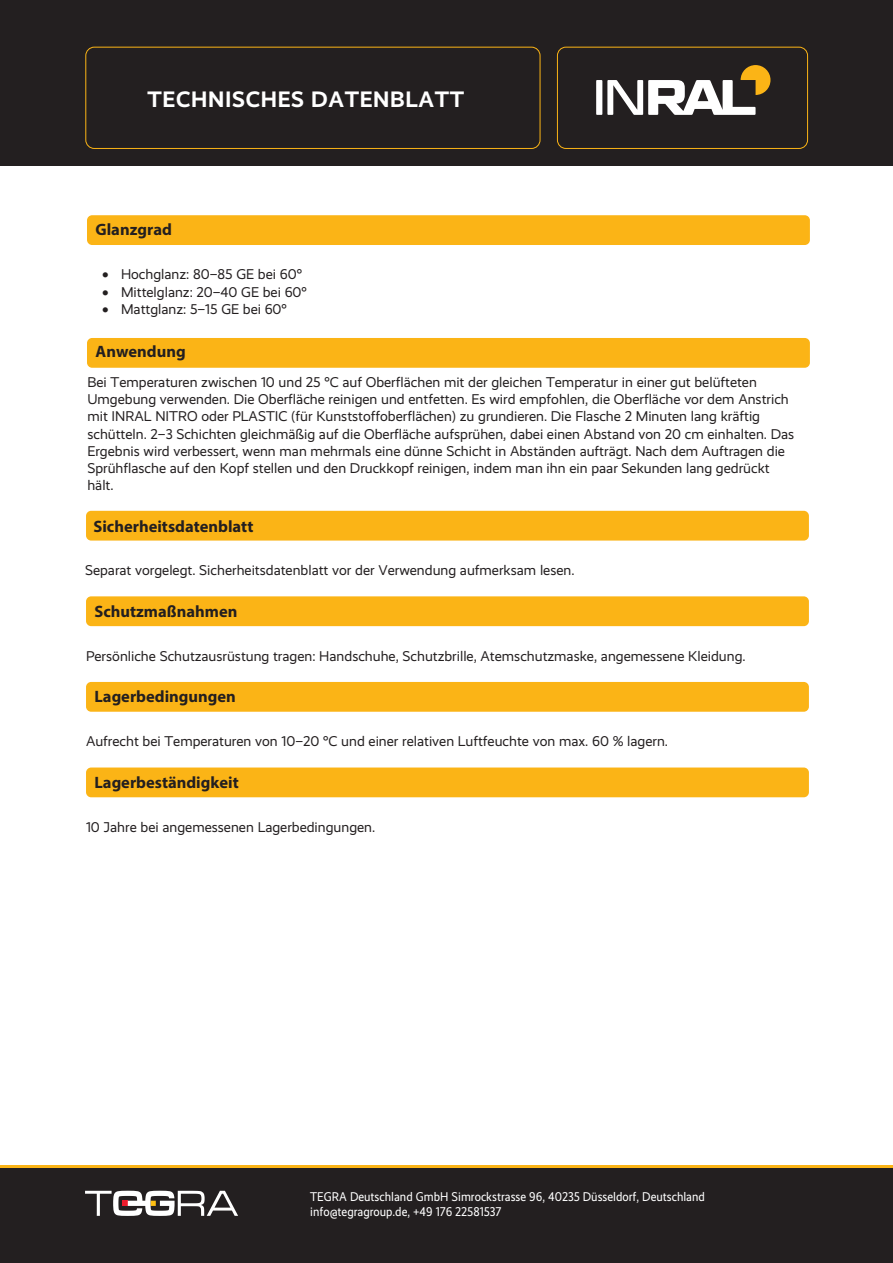
<style>
.page{position:relative;width:893px;height:1263px;background:#fff}
.page>*{position:absolute;margin:0;border:0;box-sizing:border-box;transform-origin:0 0}
.t1{font:700 22.5px "Realist";letter-spacing:.03em;color:#fff}
.t2{font:700 16.5px "Myriad Pro";color:#231f20}
.t3{font:14.25px/17.1px "Realist";color:#231f20}
.t4{font:12.75px/15.3px "Realist Narrow";color:#fff}
</style>
<div class="page">
<div style="left:0;top:1165px;width:893px;height:98px;background:#231f20"></div>
<hr style="left:0;top:1165px;width:893px;height:2px;background:#fbb416">
<svg style="left:85px;top:1191px;width:153px;height:25px"></svg>
<div style="left:0;top:0;width:893px;height:166px;background:#231f20"></div>
<div style="left:85px;top:47px;width:455px;height:102px;border:1px solid #fbb416;border-radius:9px"></div>
<div style="left:557px;top:47px;width:251px;height:102px;border:1px solid #fbb416;border-radius:9px"></div>
<div style="left:596px;top:80px;width:6px;height:35px;background:#fff"></div>
<svg style="left:607px;top:65px;width:163px;height:50px"></svg>
<div style="left:86px;top:511px;width:723px;height:30px;background:#fbb416;border-radius:5px"></div>
<div style="left:86px;top:596px;width:723px;height:30px;background:#fbb416;border-radius:5px"></div>
<div style="left:86px;top:682px;width:723px;height:30px;background:#fbb416;border-radius:5px"></div>
<div style="left:86px;top:767px;width:723px;height:30px;background:#fbb416;border-radius:5px"></div>
<div style="left:87px;top:215px;width:723px;height:30px;background:#fbb416;border-radius:5px"></div>
<div style="left:87px;top:338px;width:723px;height:30px;background:#fbb416;border-radius:5px"></div>
<h1 class="t1" style="left:148px;top:86px;width:318px">TECHNISCHES DATENBLATT</h1>
<p class="t2" style="left:96px;top:218px;width:78px">Glanzgrad</p>
<p class="t3" style="left:102px;top:266px;width:202px">• Hochglanz: 80–85 GE bei 60°</p>
<p class="t3" style="left:102px;top:283px;width:206px">• Mittelglanz: 20–40 GE bei 60°</p>
<p class="t3" style="left:102px;top:300px;width:186px">• Mattglanz: 5–15 GE bei 60°</p>
<p class="t2" style="left:96px;top:341px;width:92px">Anwendung</p>
<p class="t3" style="left:87px;top:374px;width:708px">Bei Temperaturen zwischen 10 und 25 °C auf Oberflächen mit der gleichen Temperatur in einer gut belüfteten Umgebung verwenden. Die Oberfläche reinigen und entfetten. Es wird empfohlen, die Oberfläche vor dem Anstrich mit INRAL NITRO oder PLASTIC (für Kunststoffoberflächen) zu grundieren. Die Flasche 2 Minuten lang kräftig schütteln. 2–3 Schichten gleichmäßig auf die Oberfläche aufsprühen, dabei einen Abstand von 20 cm einhalten. Das Ergebnis wird verbessert, wenn man mehrmals eine dünne Schicht in Abständen aufträgt. Nach dem Auftragen die Sprühflasche auf den Kopf stellen und den Druckkopf reinigen, indem man ihn ein paar Sekunden lang gedrückt hält.</p>
<p class="t2" style="left:94px;top:515px;width:161px">Sicherheitsdatenblatt</p>
<p class="t3" style="left:85px;top:561px;width:491px">Separat vorgelegt. Sicherheitsdatenblatt vor der Verwendung aufmerksam lesen.</p>
<p class="t2" style="left:95px;top:600px;width:144px">Schutzmaßnahmen</p>
<p class="t3" style="left:86px;top:647px;width:661px">Persönliche Schutzausrüstung tragen: Handschuhe, Schutzbrille, Atemschutzmaske, angemessene Kleidung.</p>
<p class="t2" style="left:95px;top:686px;width:143px">Lagerbedingungen</p>
<p class="t3" style="left:86px;top:733px;width:584px">Aufrecht bei Temperaturen von 10–20 °C und einer relativen Luftfeuchte von max. 60 % lagern.</p>
<p class="t2" style="left:95px;top:771px;width:146px">Lagerbeständigkeit</p>
<p class="t3" style="left:86px;top:818px;width:291px">10 Jahre bei angemessenen Lagerbedingungen.</p>
<p class="t4" style="left:310px;top:1189px;width:396px">TEGRA Deutschland GmbH Simrockstrasse 96, 40235 Düsseldorf, Deutschland info@tegragroup.de, +49 176 22581537</p>
</div>
